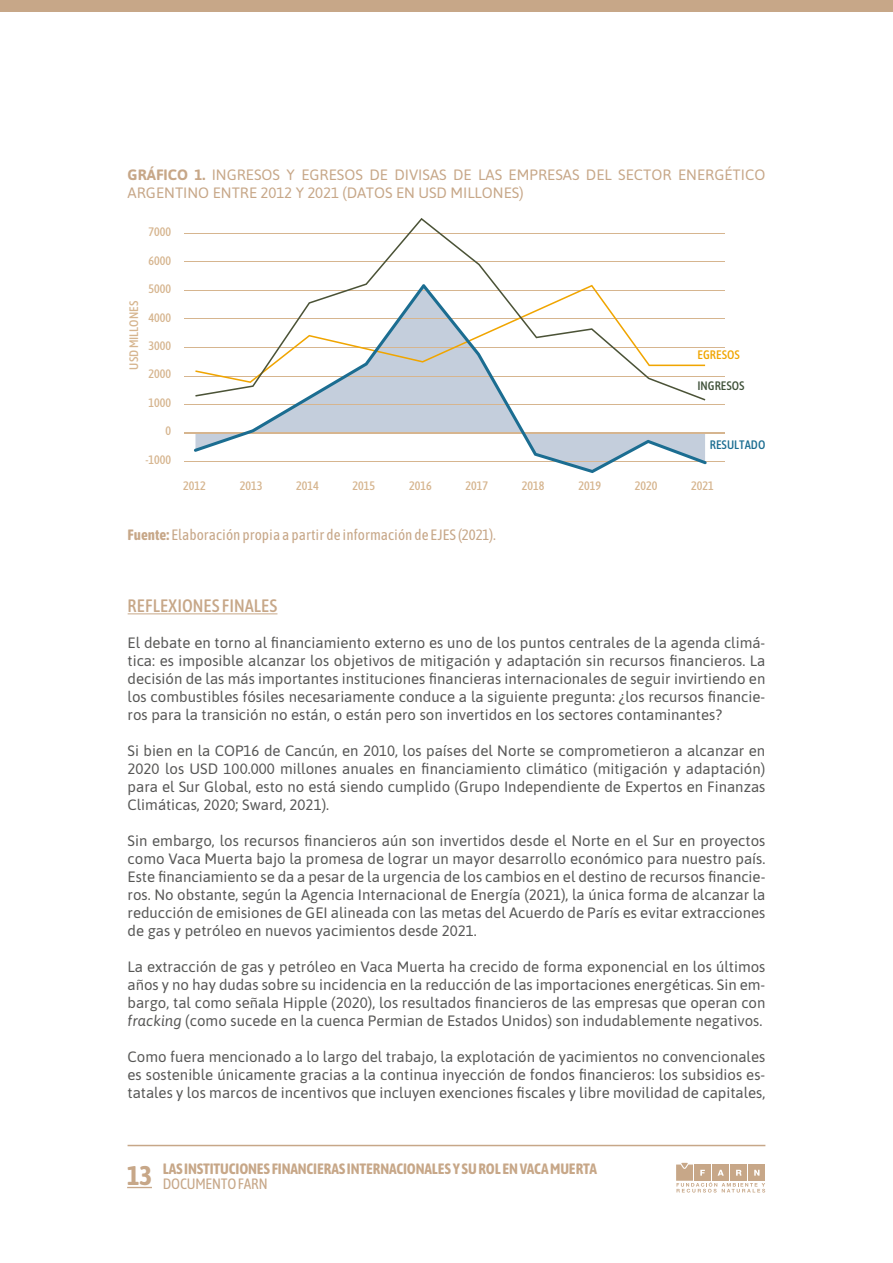
<style>
.page{position:relative;width:893px;height:1263px;background:#fff}
.page>*{position:absolute;margin:0;border:0;box-sizing:border-box;transform-origin:0 0}
.t1{font:500 condensed 18px "Asap";color:#c7a788}
.t2{font:15px/18px "Asap";color:#575756;text-align:justify}
.t3{font:15px/18px "Asap";color:#c7a788}
.t4{font:700 condensed 15px/15px "Asap";letter-spacing:-.01em;color:#c7a788}
.t5{font:condensed 15px "Asap";color:#c7a788}
.t6{font:500 condensed 12.3px "Asap";color:#d6b58f}
.t7{font:500 condensed 12.3px "Asap";color:#1b6d91}
.t8{font:500 condensed 12.3px "Asap";color:#3e5038}
.t9{font:500 condensed 12.3px "Asap";color:#f0a500}
.s1{font-weight:700}
.s2{font-style:italic}
.s3{font-weight:400}
</style>
<div class="page">
<svg style="left:676px;top:1163px;width:89px;height:29px"></svg>
<hr style="left:128px;top:1145px;width:637px;height:1px;background:#c7a788">
<svg style="left:127px;top:1187px;width:25px;height:1px"></svg>
<div style="left:0;top:0;width:893px;height:12px;background:#c7a788"></div>
<hr style="left:128px;top:613px;width:149px;height:1px;background:#c7a788">
<hr style="left:184px;top:233px;width:541px;height:1px;background:#d6b58f">
<hr style="left:184px;top:262px;width:541px;height:1px;background:#d6b58f">
<hr style="left:184px;top:290px;width:541px;height:1px;background:#d6b58f">
<hr style="left:184px;top:319px;width:541px;height:1px;background:#d6b58f">
<hr style="left:184px;top:347px;width:541px;height:1px;background:#d6b58f">
<hr style="left:184px;top:376px;width:541px;height:1px;background:#d6b58f">
<hr style="left:184px;top:404px;width:541px;height:1px;background:#d6b58f">
<hr style="left:184px;top:433px;width:541px;height:1px;background:#d6b58f">
<hr style="left:184px;top:461px;width:541px;height:1px;background:#d6b58f">
<svg style="left:195px;top:218px;width:510px;height:66px"></svg>
<svg style="left:194px;top:284px;width:513px;height:189px"></svg>
<p class="t3" style="left:128px;top:165px;width:639px"><span class="s1">GRÁFICO 1.</span> INGRESOS Y EGRESOS DE DIVISAS DE LAS EMPRESAS DEL SECTOR ENERGÉTICO<br>ARGENTINO ENTRE 2012 Y 2021 (DATOS EN USD MILLONES)</p>
<p class="t6" style="left:149px;top:224px;width:24px">7000</p>
<p class="t6" style="left:149px;top:252px;width:24px">6000</p>
<p class="t6" style="left:149px;top:281px;width:24px">5000</p>
<p class="t6" style="left:149px;top:309px;width:24px">4000</p>
<p class="t6" style="left:149px;top:337px;width:24px">3000</p>
<p class="t6" style="left:149px;top:366px;width:24px">2000</p>
<p class="t6" style="left:149px;top:394px;width:24px">1000</p>
<p class="t6" style="left:165px;top:423px;width:7px">0</p>
<p class="t6" style="left:145px;top:451px;width:27px">-1000</p>
<p class="t6" style="left:126px;top:369px;width:70px;rotate:-90deg">USD MILLONES</p>
<p class="t6" style="left:183px;top:477px;width:24px">2012</p>
<p class="t6" style="left:240px;top:477px;width:24px">2013</p>
<p class="t6" style="left:296px;top:477px;width:24px">2014</p>
<p class="t6" style="left:353px;top:477px;width:24px">2015</p>
<p class="t6" style="left:409px;top:477px;width:24px">2016</p>
<p class="t6" style="left:465px;top:477px;width:24px">2017</p>
<p class="t5" style="left:128px;top:525px;width:370px"><span class="s1">Fuente:</span> Elaboración propia a partir de información de EJES (2021).</p>
<p class="t9" style="left:697px;top:346px;width:44px">EGRESOS</p>
<p class="t8" style="left:697px;top:377px;width:49px">INGRESOS</p>
<p class="t7" style="left:710px;top:436px;width:57px">RESULTADO</p>
<p class="t6" style="left:522px;top:477px;width:24px">2018</p>
<p class="t6" style="left:578px;top:477px;width:24px">2019</p>
<p class="t6" style="left:635px;top:477px;width:24px">2020</p>
<p class="t6" style="left:691px;top:477px;width:24px">2021</p>
<p class="t1" style="left:128px;top:594px;width:151px">REFLEXIONES FINALES</p>
<p class="t2" style="left:128px;top:633px;width:639px">El debate en torno al financiamiento externo es uno de los puntos centrales de la agenda climá&shy;tica: es imposible alcanzar los objetivos de mitigación y adaptación sin recursos financieros. La decisión de las más importantes instituciones financieras internacionales de seguir invirtiendo en los combustibles fósiles necesariamente conduce a la siguiente pregunta: ¿los recursos financie&shy;ros para la transición no están, o están pero son invertidos en los sectores contaminantes?</p>
<p class="t2" style="left:128px;top:741px;width:639px">Si bien en la COP16 de Cancún, en 2010, los países del Norte se comprometieron a alcanzar en 2020 los USD 100.000 millones anuales en financiamiento climático (mitigación y adaptación) para el Sur Global, esto no está siendo cumplido (Grupo Independiente de Expertos en Finanzas Climáticas, 2020; Sward, 2021).</p>
<p class="t2" style="left:128px;top:831px;width:639px">Sin embargo, los recursos financieros aún son invertidos desde el Norte en el Sur en proyectos como Vaca Muerta bajo la promesa de lograr un mayor desarrollo económico para nuestro país.<br>Este financiamiento se da a pesar de la urgencia de los cambios en el destino de recursos financie&shy;ros. No obstante, según la Agencia Internacional de Energía (2021), la única forma de alcanzar la reducción de emisiones de GEI alineada con las metas del Acuerdo de París es evitar extracciones de gas y petróleo en nuevos yacimientos desde 2021.</p>
<p class="t2" style="left:128px;top:957px;width:639px">La extracción de gas y petróleo en Vaca Muerta ha crecido de forma exponencial en los últimos años y no hay dudas sobre su incidencia en la reducción de las importaciones energéticas. Sin em&shy;bargo, tal como señala Hipple (2020), los resultados financieros de las empresas que operan con <span class="s2">fracking</span> (como sucede en la cuenca Permian de Estados Unidos) son indudablemente negativos.</p>
<p class="t2" style="left:128px;top:1047px;width:639px">Como fuera mencionado a lo largo del trabajo, la explotación de yacimientos no convencionales es sostenible únicamente gracias a la continua inyección de fondos financieros: los subsidios es&shy;tatales y los marcos de incentivos que incluyen exenciones fiscales y libre movilidad de capitales,</p>
<p class="t4" style="left:127px;top:1160px;width:471px;text-indent:36px">LAS INSTITUCIONES FINANCIERAS INTERNACIONALES Y SU ROL EN VACA MUERTA<br><sup>13</sup> <span class="s3">DOCUMENTO FARN</span></p>
</div>
